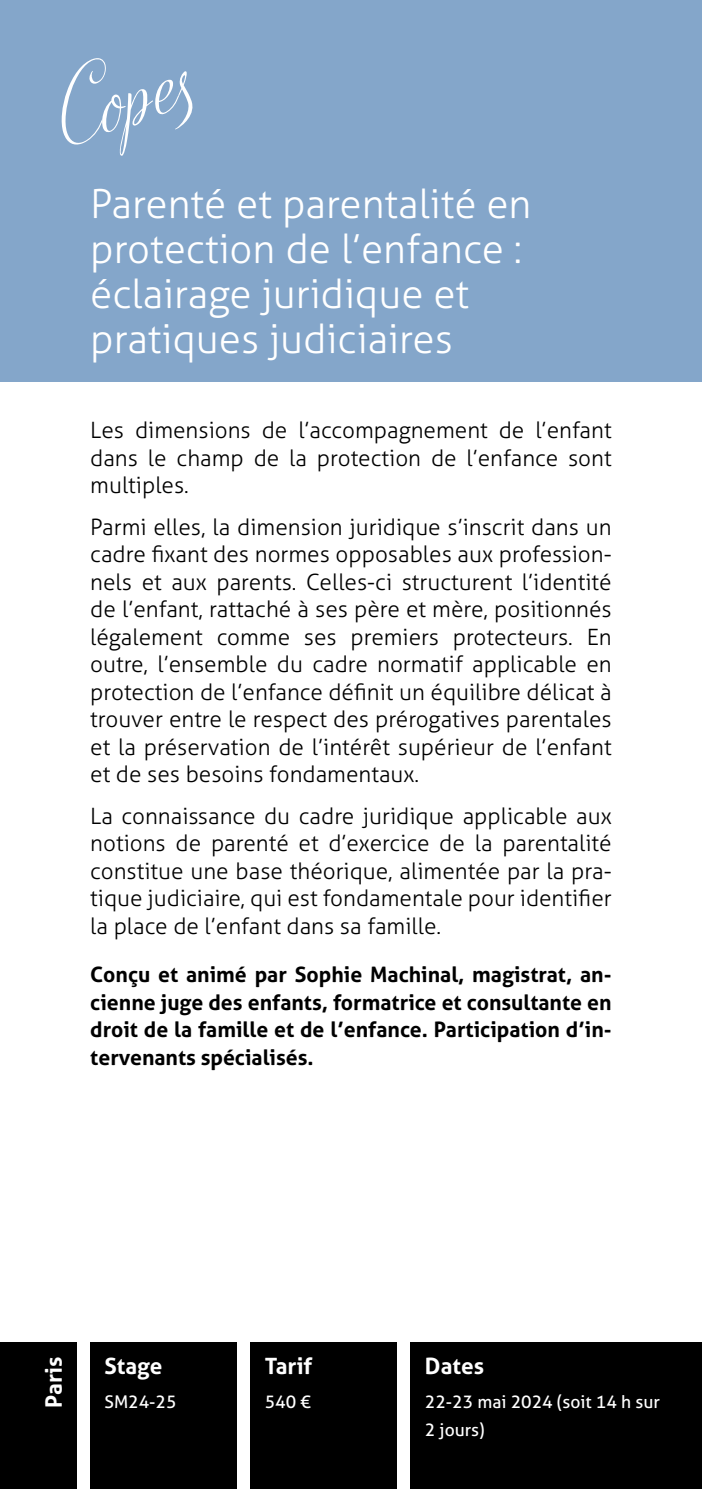
<style>
.page{position:relative;width:702px;height:1489px;background:#fff}
.page>*{position:absolute;margin:0;border:0;box-sizing:border-box;transform-origin:0 0}
.t1{font:300 40px/45px "Aller";color:#fff}
.t2{font:300 22.5px/27.5px "Aller";color:#000;text-align:justify}
.t3{font:700 22.5px "Aller";color:#fff}
.t4{font:700 21.25px/27.5px "Aller";color:#000;text-align:justify}
.t5{font:17.5px/27.5px "Aller";color:#fff}
</style>
<div class="page">
<div style="left:0;top:0;width:702px;height:381px;background:#84a6ca"></div>
<svg style="left:61px;top:58px;width:132px;height:98px"></svg>
<div style="left:0;top:1342px;width:76px;height:146px;background:#000"></div>
<div style="left:90px;top:1342px;width:146px;height:146px;background:#000"></div>
<div style="left:250px;top:1342px;width:146px;height:146px;background:#000"></div>
<div style="left:411px;top:1342px;width:291px;height:146px;background:#000"></div>
<h1 class="t1" style="left:90px;top:181px;width:442px">Parenté et parentalité en protection de l’enfance : éclairage juridique et pratiques judiciaires</h1>
<p class="t2" style="left:90px;top:417px;width:523px">Les dimensions de l’accompagnement de l’enfant dans le champ de la protection de l’enfance sont multiples.</p>
<p class="t2" style="left:90px;top:513px;width:523px">Parmi elles, la dimension juridique s’inscrit dans un cadre fixant des normes opposables aux profession&shy;nels et aux parents. Celles-ci structurent l’identité de l’enfant, rattaché à ses père et mère, positionnés légalement comme ses premiers protecteurs. En outre, l’ensemble du cadre normatif applicable en protection de l’enfance définit un équilibre délicat à trouver entre le respect des prérogatives parentales et la préservation de l’intérêt supérieur de l’enfant et de ses besoins fondamentaux.</p>
<p class="t2" style="left:90px;top:801px;width:523px">La connaissance du cadre juridique applicable aux notions de parenté et d’exercice de la parentalité constitue une base théorique, alimentée par la pra&shy;tique judiciaire, qui est fondamentale pour identifier la place de l’enfant dans sa famille.</p>
<p class="t4" style="left:90px;top:960px;width:523px">Conçu et animé par Sophie Machinal, magistrat, an&shy;cienne juge des enfants, formatrice et consultante en droit de la famille et de l’enfance. Participation d’in&shy;tervenants spécialisés.</p>
<p class="t3" style="left:40px;top:1407px;width:52px;rotate:-90deg">Paris</p>
<p class="t3" style="left:104px;top:1351px;width:59px">Stage</p>
<p class="t5" style="left:104px;top:1388px;width:74px">SM24-25</p>
<p class="t3" style="left:265px;top:1351px;width:49px">Tarif</p>
<p class="t5" style="left:265px;top:1388px;width:48px">540 €</p>
<p class="t3" style="left:425px;top:1351px;width:61px">Dates</p>
<p class="t5" style="left:425px;top:1388px;width:236px">22‑23 mai 2024 (soit 14 h sur<br>2 jours)</p>
</div>
